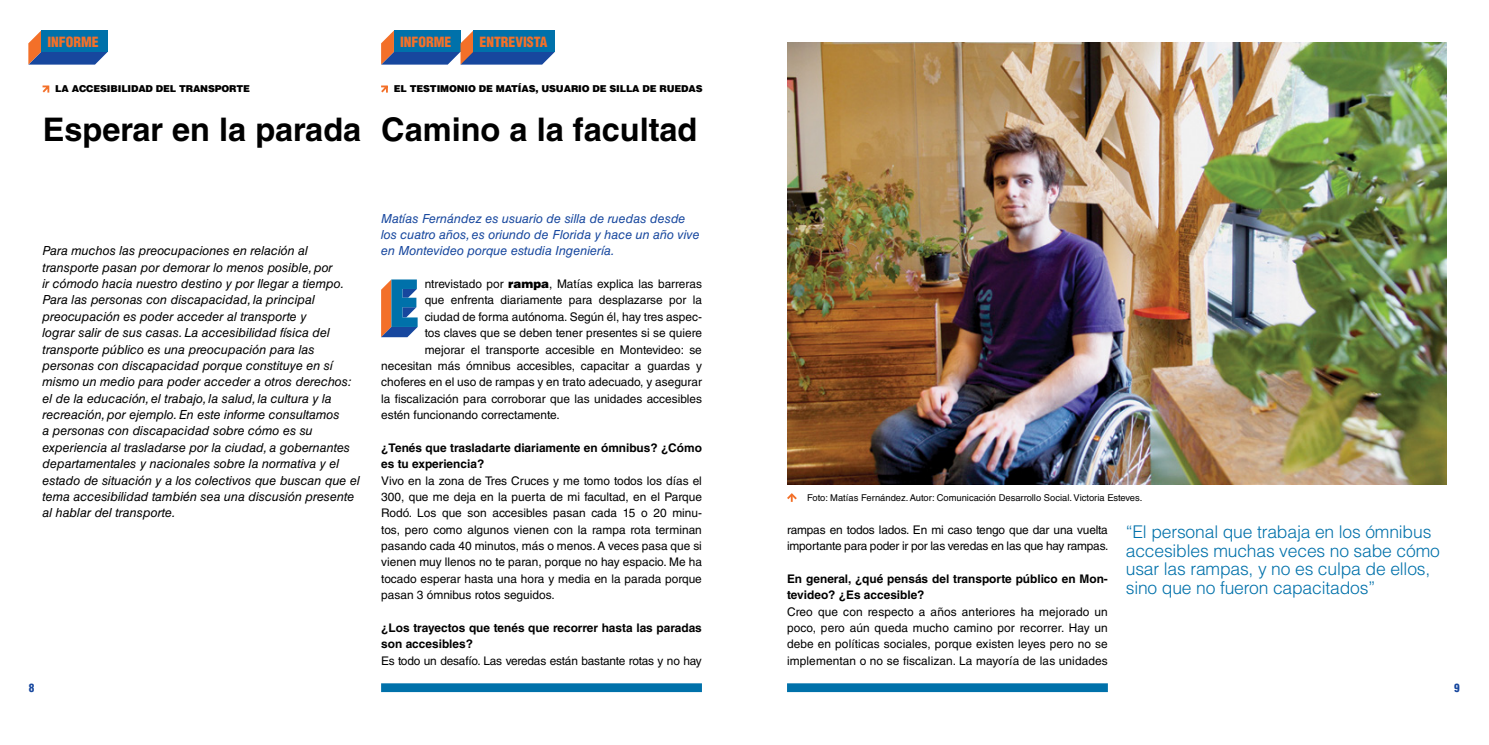
<style>
.page{position:relative;width:1489px;height:745px;background:#fff}
.page>*{position:absolute;margin:0;border:0;box-sizing:border-box;transform-origin:0 0}
.t1{font:700 32.5px "Helvetica LT Std";color:#000}
.t2{font:300 17.5px/18.8px "Helvetica LT Std";letter-spacing:-.01em;color:#0071aa}
.t3{font:900 condensed 13.75px "Helvetica LT Std";color:#f37029}
.t4{font:italic 12.5px/16.4px "Helvetica LT Std";color:#000}
.t5{font:italic 12.5px/16.4px "Helvetica LT Std";color:#17479e}
.t6{font:11.88px/16.4px "Helvetica LT Std";color:#000;text-align:justify}
.t7{font:700 11.88px/16.4px "Helvetica LT Std";color:#000}
.t8{font:900 condensed 11.25px "Helvetica LT Std";color:#17479e}
.t9{font:900 9.5px "Helvetica LT Std";letter-spacing:-.015em;color:#000}
.t10{font:9.38px "Helvetica LT Std";color:#000}
.s1{font-weight:900}
</style>
<div class="page">
<div style="left:381px;top:682px;width:321px;height:9px;background:#0071aa"></div>
<svg style="left:381px;top:279px;width:36px;height:58px;background:#5a7894"></svg>
<svg style="left:42px;top:85px;width:8px;height:8px"></svg>
<svg style="left:381px;top:85px;width:7px;height:8px"></svg>
<svg style="left:28px;top:31px;width:80px;height:34px"></svg>
<div style="left:41px;top:30px;width:67px;height:22px;background:#0071aa"></div>
<svg style="left:787px;top:493px;width:10px;height:8px"></svg>
<img style="left:787px;top:43px;width:659px;height:441px">
<svg style="left:381px;top:30px;width:174px;height:35px;background:#406c9c"></svg>
<div style="left:473px;top:30px;width:82px;height:22px;background:#0071aa"></div>
<div style="left:787px;top:682px;width:320px;height:9px;background:#0071aa"></div>
<p class="t3" style="left:47px;top:33px;width:53px">INFORME</p>
<p class="t3" style="left:400px;top:33px;width:53px">INFORME</p>
<p class="t3" style="left:479px;top:33px;width:70px">ENTREVISTA</p>
<p class="t9" style="left:55px;top:82px;width:196px">LA ACCESIBILIDAD DEL TRANSPORTE</p>
<p class="t9" style="left:394px;top:82px;width:310px">EL TESTIMONIO DE MATÍAS, USUARIO DE SILLA DE RUEDAS</p>
<h1 class="t1" style="left:43px;top:109px;width:656px">Esperar en la parada Camino a la facultad</h1>
<p class="t4" style="left:43px;top:242px;width:319px">Para muchos las preocupaciones en relación al transporte pasan por demorar lo menos posible, por<br>ir cómodo hacia nuestro destino y por llegar a tiempo.<br>Para las personas con discapacidad, la principal preocupación es poder acceder al transporte y<br>lograr salir de sus casas. La accesibilidad física del transporte público es una preocupación para las personas con discapacidad porque constituye en sí mismo un medio para poder acceder a otros derechos: el de la educación, el trabajo, la salud, la cultura y la recreación, por ejemplo. En este informe consultamos<br>a personas con discapacidad sobre cómo es su experiencia al trasladarse por la ciudad, a gobernantes departamentales y nacionales sobre la normativa y el estado de situación y a los colectivos que buscan que el tema accesibilidad también sea una discusión presente al hablar del transporte.</p>
<p class="t5" style="left:381px;top:210px;width:320px">Matías Fernández es usuario de silla de ruedas desde los cuatro años, es oriundo de Florida y hace un año vive en Montevideo porque estudia Ingeniería.</p>
<p class="t6" style="left:424px;top:275px;width:279px">ntrevistado por <span class="s1">rampa</span>, Matías explica las barreras</p>
<p class="t6" style="left:424px;top:292px;width:279px">que enfrenta diariamente para desplazarse por la</p>
<p class="t6" style="left:424px;top:308px;width:279px">ciudad de forma autónoma. Según él, hay tres aspec-</p>
<p class="t6" style="left:424px;top:324px;width:279px">tos claves que se deben tener presentes si se quiere</p>
<p class="t6" style="left:424px;top:341px;width:279px">mejorar el transporte accesible en Montevideo: se</p>
<p class="t6" style="left:381px;top:357px;width:322px">necesitan más ómnibus accesibles, capacitar a guardas y</p>
<p class="t6" style="left:381px;top:374px;width:322px">choferes en el uso de rampas y en trato adecuado, y asegurar</p>
<p class="t6" style="left:381px;top:390px;width:322px">la fiscalización para corroborar que las unidades accesibles</p>
<p class="t6" style="left:381px;top:406px;width:180px">estén funcionando correctamente.</p>
<p class="t7" style="left:381px;top:439px;width:322px">¿Tenés que trasladarte diariamente en ómnibus? ¿Cómo es tu experiencia?</p>
<p class="t6" style="left:381px;top:472px;width:322px">Vivo en la zona de Tres Cruces y me tomo todos los días el 300, que me deja en la puerta de mi facultad, en el Parque Rodó. Los que son accesibles pasan cada 15 o 20 minu&shy;tos, pero como algunos vienen con la rampa rota terminan pasando cada 40 minutos, más o menos. A veces pasa que si vienen muy llenos no te paran, porque no hay espacio. Me ha tocado esperar hasta una hora y media en la parada porque pasan 3 ómnibus rotos seguidos.</p>
<p class="t7" style="left:381px;top:619px;width:322px">¿Los trayectos que tenés que recorrer hasta las paradas son accesibles?</p>
<p class="t6" style="left:381px;top:651px;width:322px">Es todo un desafío. Las veredas están bastante rotas y no hay</p>
<p class="t10" style="left:807px;top:492px;width:336px">Foto: Matías Fernández. Autor: Comunicación Desarrollo Social. Victoria Esteves.</p>
<p class="t6" style="left:787px;top:521px;width:323px">rampas en todos lados. En mi caso tengo que dar una vuelta importante para poder ir por las veredas en las que hay rampas.</p>
<p class="t7" style="left:787px;top:570px;width:322px">En general, ¿qué pensás del transporte público en Mon&shy;tevideo? ¿Es accesible?</p>
<p class="t6" style="left:787px;top:602px;width:322px">Creo que con respecto a años anteriores ha mejorado un poco, pero aún queda mucho camino por recorrer. Hay un debe en políticas sociales, porque existen leyes pero no se implementan o no se fiscalizan. La mayoría de las unidades</p>
<h2 class="t2" style="left:1125px;top:521px;width:315px">“El personal que trabaja en los ómnibus accesibles muchas veces no sabe cómo usar las rampas, y no es culpa de ellos, sino que no fueron capacitados”</h2>
<p class="t8" style="left:29px;top:679px;width:7px">8</p>
<p class="t8" style="left:1453px;top:680px;width:7px">9</p>
</div>
